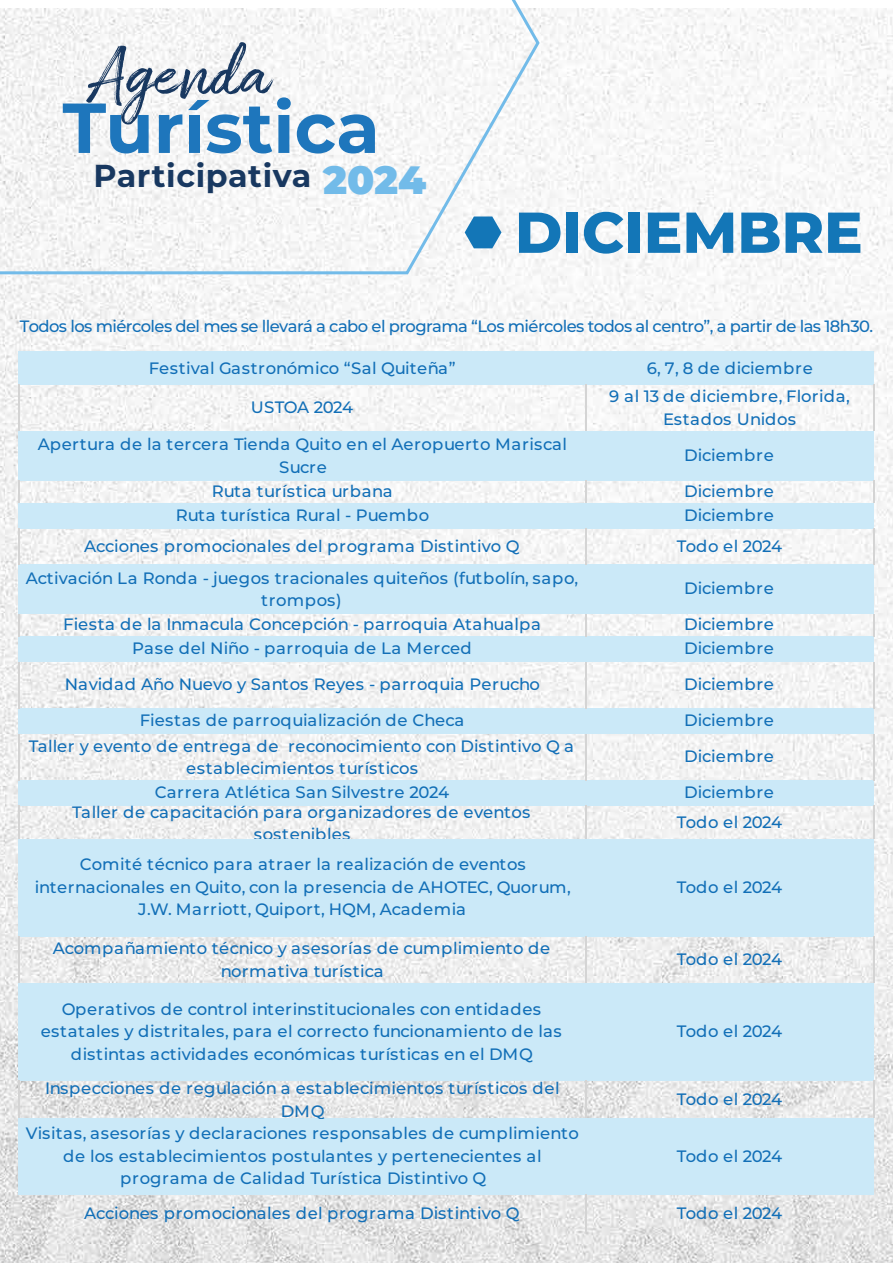
<style>
.page{position:relative;width:893px;height:1263px;background:#fff}
.page>*{position:absolute;margin:0;border:0;box-sizing:border-box;transform-origin:0 0}
.t1{font:800 57.45px "Montserrat";color:#1376b7}
.t2{font:700 31.65px "Montserrat";letter-spacing:.02em;color:#183860}
.t3{font:500 16.5px/22.5px "Montserrat";letter-spacing:.025em;color:#126fb7;text-align:center}
.t4{font:500 16.5px/22.5px "Montserrat";color:#126fb7;text-align:center}
.t5{font:500 16.5px/22.5px "Montserrat";letter-spacing:.005em;color:#126fb7;text-align:center}
.t6{font:500 16.5px "Montserrat";letter-spacing:-.03em;color:#126fb7}
.t7{font:500 16.35px "Montserrat";letter-spacing:-.035em;color:#126fb7}
.s1{font-weight:900;font-size:39.45px;color:#72bbe9}
</style>
<div class="page">
<img style="left:0;top:9px;width:893px;height:1254px">
<svg style="left:0;top:0;width:541px;height:276px"></svg>
<svg style="left:465px;top:216px;width:36px;height:32px"></svg>
<svg style="left:63px;top:42px;width:228px;height:111px"></svg>
<svg style="left:297px;top:114px;width:78px;height:39px"></svg>
<div style="left:18px;top:351px;width:855px;height:33px;background:#cbe9f8"></div>
<div style="left:18px;top:431px;width:855px;height:49px;background:#cbe9f8"></div>
<div style="left:18px;top:503px;width:855px;height:25px;background:#cbe9f8"></div>
<div style="left:18px;top:564px;width:855px;height:50px;background:#cbe9f8"></div>
<div style="left:18px;top:636px;width:855px;height:26px;background:#cbe9f8"></div>
<div style="left:18px;top:708px;width:855px;height:26px;background:#cbe9f8"></div>
<div style="left:18px;top:780px;width:855px;height:26px;background:#cbe9f8"></div>
<div style="left:18px;top:839px;width:855px;height:97px;background:#cbe9f8"></div>
<div style="left:18px;top:983px;width:855px;height:97px;background:#cbe9f8"></div>
<div style="left:18px;top:1118px;width:855px;height:76px;background:#cbe9f8"></div>
<hr style="left:18px;top:384px;width:2px;height:47px;background:#d4d4d4">
<hr style="left:585px;top:384px;width:2px;height:47px;background:#d4d4d4">
<hr style="left:873px;top:384px;width:2px;height:47px;background:#d4d4d4">
<hr style="left:18px;top:480px;width:2px;height:23px;background:#d4d4d4">
<hr style="left:585px;top:480px;width:2px;height:23px;background:#d4d4d4">
<hr style="left:873px;top:480px;width:2px;height:23px;background:#d4d4d4">
<hr style="left:18px;top:528px;width:2px;height:36px;background:#d4d4d4">
<hr style="left:585px;top:528px;width:2px;height:36px;background:#d4d4d4">
<hr style="left:873px;top:528px;width:2px;height:36px;background:#d4d4d4">
<hr style="left:18px;top:614px;width:2px;height:22px;background:#d4d4d4">
<hr style="left:585px;top:614px;width:2px;height:22px;background:#d4d4d4">
<hr style="left:873px;top:614px;width:2px;height:22px;background:#d4d4d4">
<hr style="left:18px;top:662px;width:2px;height:46px;background:#d4d4d4">
<hr style="left:585px;top:662px;width:2px;height:46px;background:#d4d4d4">
<hr style="left:873px;top:662px;width:2px;height:46px;background:#d4d4d4">
<hr style="left:18px;top:734px;width:2px;height:46px;background:#d4d4d4">
<hr style="left:585px;top:734px;width:2px;height:46px;background:#d4d4d4">
<hr style="left:873px;top:734px;width:2px;height:46px;background:#d4d4d4">
<hr style="left:18px;top:806px;width:2px;height:33px;background:#d4d4d4">
<hr style="left:585px;top:806px;width:2px;height:33px;background:#d4d4d4">
<hr style="left:873px;top:806px;width:2px;height:33px;background:#d4d4d4">
<hr style="left:18px;top:936px;width:2px;height:47px;background:#d4d4d4">
<hr style="left:585px;top:936px;width:2px;height:47px;background:#d4d4d4">
<hr style="left:873px;top:936px;width:2px;height:47px;background:#d4d4d4">
<hr style="left:18px;top:1080px;width:2px;height:38px;background:#d4d4d4">
<hr style="left:585px;top:1080px;width:2px;height:38px;background:#d4d4d4">
<hr style="left:873px;top:1080px;width:2px;height:38px;background:#d4d4d4">
<hr style="left:585px;top:1194px;width:2px;height:38px;background:#d4d4d4">
<h2 class="t2" style="left:93px;top:153px;width:334px">Participativa <span class="s1">2024</span></h2>
<h1 class="t1" style="left:515px;top:194px;width:349px">DICIEMBRE</h1>
<p class="t7" style="left:20px;top:315px;width:855px">Todos los miércoles del mes se llevará a cabo el programa “Los miércoles todos al centro”, a partir de las 18h30.</p>
<p class="t3" style="left:149px;top:356px;width:308px">Festival Gastronómico “Sal Quiteña”</p>
<p class="t3" style="left:647px;top:356px;width:168px">6, 7, 8 de diciembre</p>
<p class="t6" style="left:251px;top:395px;width:104px">USTOA 2024</p>
<p class="t3" style="left:609px;top:385px;width:242px">9 al 13 de diciembre, Florida,<br>Estados Unidos</p>
<p class="t3" style="left:38px;top:433px;width:531px">Apertura de la tercera Tienda Quito en el Aeropuerto Mariscal<br>Sucre</p>
<p class="t3" style="left:684px;top:443px;width:91px">Diciembre</p>
<p class="t3" style="left:212px;top:479px;width:182px">Ruta turística urbana</p>
<p class="t3" style="left:684px;top:479px;width:91px">Diciembre</p>
<p class="t3" style="left:176px;top:503px;width:255px">Ruta turística Rural - Puembo</p>
<p class="t3" style="left:684px;top:503px;width:91px">Diciembre</p>
<p class="t4" style="left:84px;top:534px;width:437px">Acciones promocionales del programa Distintivo Q</p>
<p class="t6" style="left:677px;top:534px;width:107px">Todo el 2024</p>
<p class="t4" style="left:26px;top:566px;width:554px">Activación La Ronda - juegos tracionales quiteños (futbolín, sapo, trompos)</p>
<p class="t3" style="left:684px;top:577px;width:91px">Diciembre</p>
<p class="t4" style="left:63px;top:613px;width:479px">Fiesta de la Inmacula Concepción - parroquia Atahualpa</p>
<p class="t3" style="left:684px;top:613px;width:91px">Diciembre</p>
<p class="t3" style="left:132px;top:637px;width:341px">Pase del Niño - parroquia de La Merced</p>
<p class="t3" style="left:684px;top:637px;width:91px">Diciembre</p>
<p class="t5" style="left:65px;top:673px;width:477px">Navidad Año Nuevo y Santos Reyes - parroquia Perucho</p>
<p class="t3" style="left:684px;top:673px;width:91px">Diciembre</p>
<p class="t3" style="left:140px;top:709px;width:326px">Fiestas de parroquialización de Checa</p>
<p class="t3" style="left:684px;top:709px;width:91px">Diciembre</p>
<p class="t3" style="left:29px;top:734px;width:547px">Taller y evento de entrega de reconocimiento con Distintivo Q a establecimientos turísticos</p>
<p class="t3" style="left:684px;top:745px;width:91px">Diciembre</p>
<p class="t3" style="left:155px;top:781px;width:296px">Carrera Atlética San Silvestre 2024</p>
<p class="t3" style="left:684px;top:781px;width:91px">Diciembre</p>
<p class="t3" style="left:72px;top:800px;width:460px">Taller de capacitación para organizadores de eventos sostenibles</p>
<p class="t6" style="left:677px;top:811px;width:107px">Todo el 2024</p>
<p class="t5" style="left:35px;top:853px;width:538px">Comité técnico para atraer la realización de eventos internacionales en Quito, con la presencia de AHOTEC, Quorum,<br>J.W. Marriott, Quiport, HQM, Academia</p>
<p class="t6" style="left:677px;top:875px;width:107px">Todo el 2024</p>
<p class="t3" style="left:53px;top:937px;width:499px">Acompañamiento técnico y asesorías de cumplimiento de normativa turística</p>
<p class="t6" style="left:677px;top:947px;width:107px">Todo el 2024</p>
<p class="t3" style="left:41px;top:997px;width:523px">Operativos de control interinstitucionales con entidades estatales y distritales, para el correcto funcionamiento de las distintas actividades económicas turísticas en el DMQ</p>
<p class="t6" style="left:677px;top:1020px;width:107px">Todo el 2024</p>
<p class="t3" style="left:45px;top:1076px;width:516px">Inspecciones de regulación a establecimientos turísticos del<br>DMQ</p>
<p class="t6" style="left:677px;top:1087px;width:107px">Todo el 2024</p>
<p class="t3" style="left:26px;top:1121px;width:555px">Visitas, asesorías y declaraciones responsables de cumplimiento de los establecimientos postulantes y pertenecientes al programa de Calidad Turística Distintivo Q</p>
<p class="t6" style="left:677px;top:1144px;width:107px">Todo el 2024</p>
<p class="t4" style="left:84px;top:1201px;width:437px">Acciones promocionales del programa Distintivo Q</p>
<p class="t6" style="left:677px;top:1201px;width:107px">Todo el 2024</p>
</div>
